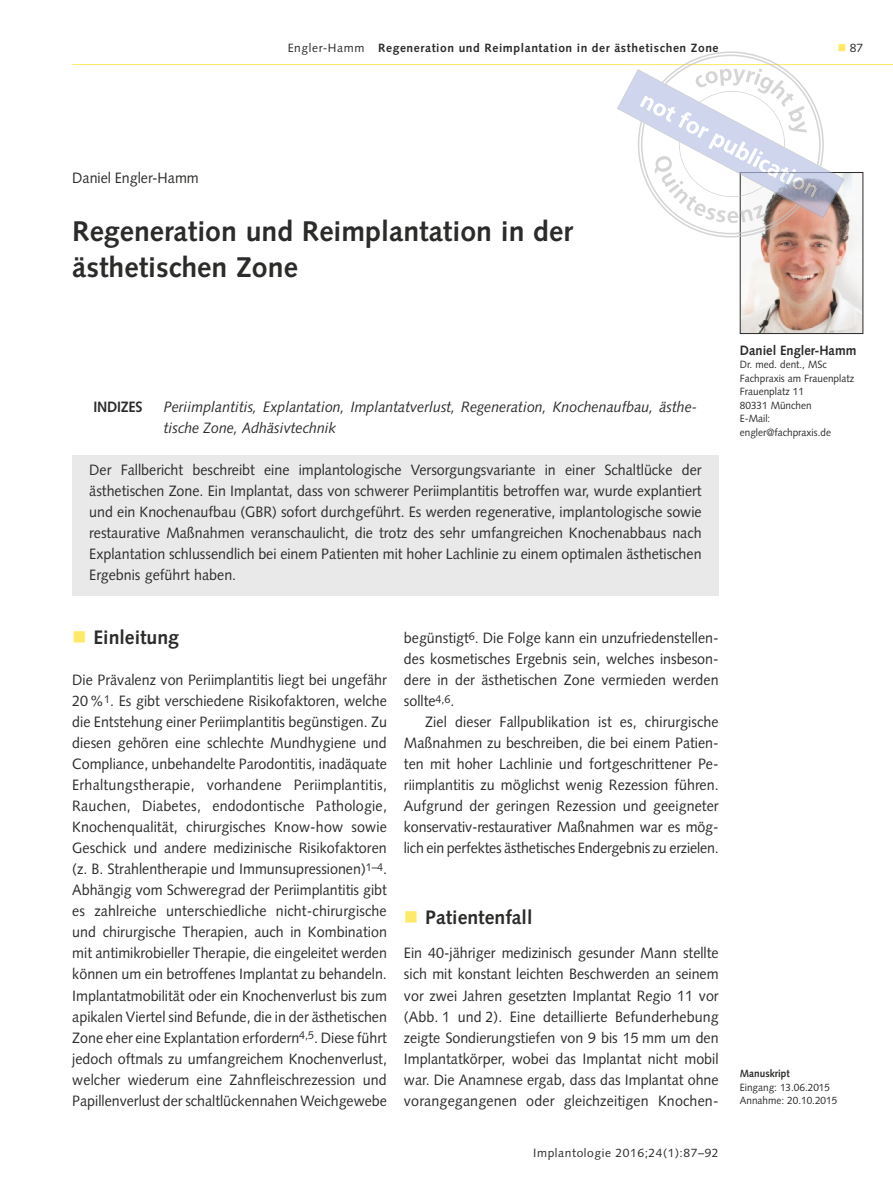
<style>
.page{position:relative;width:893px;height:1191px;background:#fff}
.page>*{position:absolute;margin:0;border:0;box-sizing:border-box;transform-origin:0 0}
.t1{font:700 28.5px/36px "Syntax LT Std";color:#2b2b2a}
.t2{font:700 19.5px "Syntax LT Std";color:#2b2b2a}
.t3{font:15px/21px "Syntax LT Std";color:#2b2b2a;text-align:justify;scale:.95 1}
.t4{font:italic 15px/21px "Syntax LT Std";color:#2b2b2a;scale:.95 1}
.t5{font:700 15px "Syntax LT Std";letter-spacing:-.02em;color:#2b2b2a;scale:.95 1}
.t6{font:700 13.5px "Syntax LT Std";color:#2b2b2a;scale:.95 1}
.t7{font:700 12px "Syntax LT Std";letter-spacing:.05em;color:#2b2b2a}
.t8{font:12px "Syntax LT Std";letter-spacing:.05em;color:#2b2b2a}
.t9{font:10.5px/13.5px "Syntax LT Std";color:#2b2b2a;scale:.95 1}
.t10{font:700 10.5px "Syntax LT Std";color:#2b2b2a;scale:.95 1}
.s1{font-weight:400}
.s2{color:#ffea67}
</style>
<div class="page">
<hr style="left:72px;top:64px;width:821px;height:1px;background:#ffea67">
<div style="left:72px;top:454px;width:647px;height:141px;background:#e9e9e9"></div>
<img style="left:742px;top:174px;width:119px;height:158px">
<div style="left:740px;top:172px;width:123px;height:162px;border:1px solid #2b2b2a"></div>
<svg style="left:617px;top:51px;width:227px;height:186px"></svg>
<p class="t7" style="left:288px;top:41px;width:432px"><span class="s1">Engler-Hamm</span> Regeneration und Reimplantation in der ästhetischen Zone</p>
<p class="t8" style="left:838px;top:41px;width:27px"><span class="s2">■</span> 87</p>
<p class="t3" style="left:72px;top:168px;width:135px">Daniel Engler-Hamm</p>
<h1 class="t1" style="left:72px;top:213px;width:502px">Regeneration und Reimplantation in der ästhetischen Zone</h1>
<p class="t5" style="left:94px;top:398px;width:53px">INDIZES</p>
<p class="t4" style="left:164px;top:396px;width:563px">Periimplantitis, Explantation, Implantatverlust, Regeneration, Knochenaufbau, ästhe&shy;tische Zone, Adhäsivtechnik</p>
<p class="t3" style="left:89px;top:459px;width:646px">Der Fallbericht beschreibt eine implantologische Versorgungsvariante in einer Schaltlücke der ästhetischen Zone. Ein Implantat, dass von schwerer Periimplantitis betroffen war, wurde explantiert und ein Knochenaufbau (GBR) sofort durchgeführt. Es werden regenerative, implantologische sowie restaurative Maßnahmen veranschaulicht, die trotz des sehr umfangreichen Knochenabbaus nach Explantation schlussendlich bei einem Patienten mit hoher Lachlinie zu einem optimalen ästhetischen Ergebnis geführt haben.</p>
<h2 class="t2" style="left:94px;top:626px;width:87px">Einleitung</h2>
<p class="t3" style="left:72px;top:669px;width:333px">Die Prävalenz von Periimplantitis liegt bei ungefähr 20%<sup>1</sup>. Es gibt verschiedene Risikofaktoren, welche die Entstehung einer Periimplantitis begünstigen. Zu diesen gehören eine schlechte Mundhygiene und Compliance, unbehandelte Parodontitis, inadäquate Erhaltungstherapie, vorhandene Periimplantitis, Rauchen, Diabetes, endodontische Pathologie, Knochenqualität, chirurgisches Know-how sowie Geschick und andere medizinische Risikofaktoren (z. B. Strahlentherapie und Immunsupressionen)<sup>1–4</sup>.<br>Abhängig vom Schweregrad der Periimplantitis gibt es zahlreiche unterschiedliche nicht-chirurgische und chirurgische Therapien, auch in Kombination mit antimikrobieller Therapie, die eingeleitet werden können um ein betroffenes Implantat zu behandeln.<br>Implantatmobilität oder ein Knochenverlust bis zum apikalen Viertel sind Befunde, die in der ästhetischen Zone eher eine Explantation erfordern<sup>4,5</sup>. Diese führt jedoch oftmals zu umfangreichem Knochenverlust, welcher wiederum eine Zahnfleischrezession und Papillenverlust der schaltlückennahen Weichgewebe</p>
<p class="t3" style="left:404px;top:627px;width:333px">begünstigt<sup>6</sup>. Die Folge kann ein unzufriedenstellen&shy;des kosmetisches Ergebnis sein, welches insbeson&shy;dere in der ästhetischen Zone vermieden werden sollte<sup>4,6</sup>.</p>
<p class="t3" style="left:404px;top:711px;width:333px;text-indent:21px">Ziel dieser Fallpublikation ist es, chirurgische Maßnahmen zu beschreiben, die bei einem Patien&shy;ten mit hoher Lachlinie und fortgeschrittener Pe&shy;riimplantitis zu möglichst wenig Rezession führen.<br>Aufgrund der geringen Rezession und geeigneter konservativ-restaurativer Maßnahmen war es mög&shy;lich ein perfektes ästhetisches Endergebnis zu erzielen.</p>
<h2 class="t2" style="left:425px;top:905px;width:109px">Patientenfall</h2>
<p class="t3" style="left:404px;top:942px;width:333px">Ein 40-jähriger medizinisch gesunder Mann stellte sich mit konstant leichten Beschwerden an seinem vor zwei Jahren gesetzten Implantat Regio 11 vor (Abb. 1 und 2). Eine detaillierte Befunderhebung zeigte Sondierungstiefen von 9 bis 15 mm um den Implantatkörper, wobei das Implantat nicht mobil war. Die Anamnese ergab, dass das Implantat ohne vorangegangenen oder gleichzeitigen Knochen-</p>
<p class="t8" style="left:533px;top:1146px;width:187px">Implantologie 2016;24(1):87–92</p>
<p class="t6" style="left:740px;top:342px;width:124px">Daniel Engler-Hamm</p>
<p class="t9" style="left:740px;top:358px;width:122px">Dr. med. dent., MSc<br>Fachpraxis am Frauenplatz<br>Frauenplatz 11<br>80331 München<br>E-Mail: engler@fachpraxis.de</p>
<p class="t10" style="left:740px;top:1067px;width:54px">Manuskript</p>
<p class="t9" style="left:740px;top:1080px;width:104px">Eingang: 13.06.2015<br>Annahme: 20.10.2015</p>
</div>
